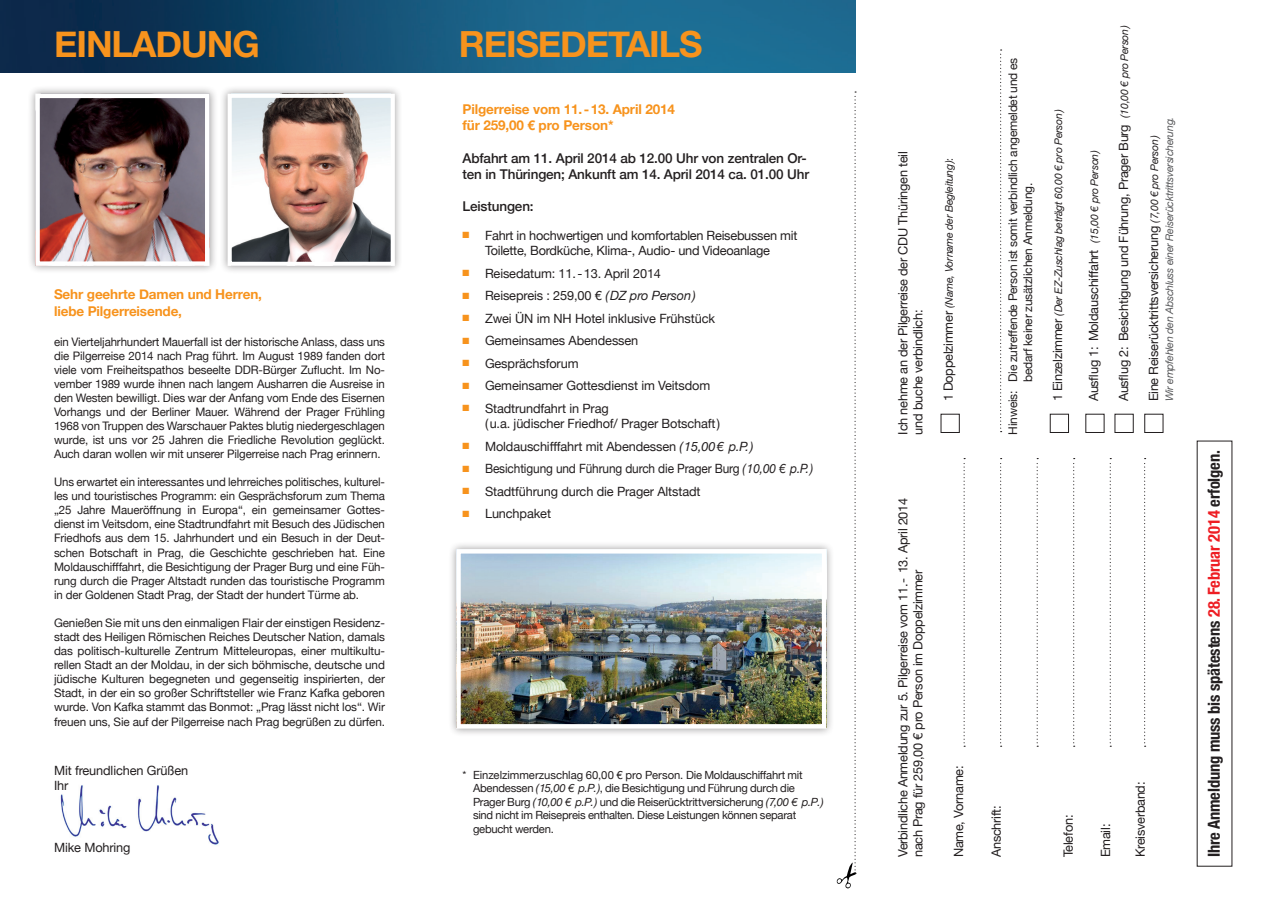
<style>
.page{position:relative;width:1272px;height:902px;background:#fff}
.page>*{position:absolute;margin:0;border:0;box-sizing:border-box;transform-origin:0 0}
.t1{font:700 36px "Helvetica Neue";letter-spacing:-.03em;color:#f7931d}
.t2{font:700 condensed 16.5px "Helvetica Neue";letter-spacing:-.01em;color:#231f20}
.t3{font:500 13.5px/16.2px "Helvetica Neue";letter-spacing:-.01em;color:#231f20}
.t4{font:700 13.5px/16.2px "Helvetica Neue";letter-spacing:-.01em;color:#f7931d}
.t5{font:12.75px/15.3px "Helvetica Neue";letter-spacing:-.02em;color:#231f20}
.t6{font:12.75px "Helvetica Neue";letter-spacing:-.02em;color:#231f20;scale:.93 1}
.t7{font:12px/15px "Helvetica Neue";letter-spacing:-.02em;color:#231f20}
.t8{font:11.7px/14.1px "Helvetica Neue";letter-spacing:-.01em;color:#231f20;text-align:justify}
.t9{font:11.25px/13.5px "Helvetica Neue";letter-spacing:-.02em;color:#231f20}
.t10{font:italic 10.5px "Helvetica Neue";letter-spacing:-.025em;color:#231f20}
.t11{font:italic 10.5px "Helvetica Neue";letter-spacing:-.025em;color:#57585a}
.s1{color:#f7931d}
.s2{font-style:italic}
.s3{font-style:normal;font-size:12.75px}
.s4{font-style:normal}
.s5{font-style:italic;font-size:10.5px}
.s6{color:#ee1d23}
</style>
<div class="page">
<img style="left:60px;top:785px;width:159px;height:60px">
<img style="left:0;top:0;width:855px;height:72px">
<div style="left:27px;top:85px;width:191px;height:189px;background:#231f20;opacity:.45"></div>
<img style="left:40px;top:99px;width:164px;height:162px">
<div style="left:35px;top:94px;width:174px;height:172px;border:4px solid #fff"></div>
<div style="left:448px;top:540px;width:386px;height:196px;background:#231f20;opacity:.45"></div>
<img style="left:461px;top:554px;width:360px;height:169px">
<div style="left:456px;top:549px;width:370px;height:179px;border:4px solid #fff"></div>
<svg style="left:1000px;top:49px;width:1px;height:383px"></svg>
<svg style="left:963px;top:458px;width:2px;height:288px"></svg>
<svg style="left:1000px;top:458px;width:1px;height:288px"></svg>
<svg style="left:1036px;top:458px;width:2px;height:288px"></svg>
<svg style="left:1073px;top:458px;width:1px;height:288px"></svg>
<svg style="left:1109px;top:458px;width:2px;height:288px"></svg>
<svg style="left:1144px;top:458px;width:1px;height:288px"></svg>
<div style="left:1049px;top:414px;width:19px;height:19px;border:1px solid #231f20"></div>
<div style="left:1144px;top:414px;width:19px;height:19px;border:1px solid #231f20"></div>
<svg style="left:1196px;top:440px;width:36px;height:426px"></svg>
<svg style="left:836px;top:91px;width:20px;height:797px"></svg>
<div style="left:219px;top:85px;width:184px;height:189px;background:#231f20;opacity:.45"></div>
<img style="left:232px;top:99px;width:158px;height:162px">
<div style="left:227px;top:94px;width:168px;height:172px;border:4px solid #fff"></div>
<h1 class="t1" style="left:54px;top:16px;width:207px">EINLADUNG</h1>
<h1 class="t1" style="left:459px;top:16px;width:245px">REISEDETAILS</h1>
<p class="t4" style="left:54px;top:287px;width:209px">Sehr geehrte Damen und Herren, liebe Pilgerreisende,</p>
<p class="t8" style="left:54px;top:335px;width:332px">ein Vierteljahrhundert Mauerfall ist der historische Anlass, dass uns die Pilgerreise 2014 nach Prag führt. Im August 1989 fanden dort viele vom Freiheitspathos beseelte DDR-Bürger Zuflucht. Im No&shy;vember 1989 wurde ihnen nach langem Ausharren die Ausreise in den Westen bewilligt. Dies war der Anfang vom Ende des Eisernen Vorhangs und der Berliner Mauer. Während der Prager Frühling 1968 von Truppen des Warschauer Paktes blutig niedergeschlagen wurde, ist uns vor 25 Jahren die Friedliche Revolution geglückt.<br>Auch daran wollen wir mit unserer Pilgerreise nach Prag erinnern.</p>
<p class="t8" style="left:54px;top:475px;width:332px">Uns erwartet ein interessantes und lehrreiches politisches, kulturel&shy;les und touristisches Programm: ein Gesprächsforum zum Thema „25 Jahre Maueröffnung in Europa“, ein gemeinsamer Gottes&shy;dienst im Veitsdom, eine Stadtrundfahrt mit Besuch des Jüdischen Friedhofs aus dem 15. Jahrhundert und ein Besuch in der Deut&shy;schen Botschaft in Prag, die Geschichte geschrieben hat. Eine Moldauschifffahrt, die Besichtigung der Prager Burg und eine Füh&shy;rung durch die Prager Altstadt runden das touristische Programm in der Goldenen Stadt Prag, der Stadt der hundert Türme ab.</p>
<p class="t8" style="left:54px;top:616px;width:332px">Genießen Sie mit uns den einmaligen Flair der einstigen Residenz&shy;stadt des Heiligen Römischen Reiches Deutscher Nation, damals das politisch-kulturelle Zentrum Mitteleuropas, einer multikultu&shy;rellen Stadt an der Moldau, in der sich böhmische, deutsche und jüdische Kulturen begegneten und gegenseitig inspirierten, der Stadt, in der ein so großer Schriftsteller wie Franz Kafka geboren wurde. Von Kafka stammt das Bonmot: „Prag lässt nicht los“. Wir</p>
<p class="t8" style="left:54px;top:715px;width:332px">freuen uns, Sie auf der Pilgerreise nach Prag begrüßen zu dürfen.</p>
<p class="t5" style="left:54px;top:763px;width:136px">Mit freundlichen Grüßen<br>Ihr</p>
<p class="t5" style="left:54px;top:840px;width:78px">Mike Mohring</p>
<p class="t4" style="left:462px;top:101px;width:214px">Pilgerreise vom 11.-13. April 2014 für 259,00 € pro Person*</p>
<p class="t3" style="left:462px;top:149px;width:348px">Abfahrt am 11. April 2014 ab 12.00 Uhr von zentralen Or&shy;ten in Thüringen; Ankunft am 14. April 2014 ca. 01.00 Uhr</p>
<p class="t3" style="left:462px;top:198px;width:73px">Leistungen:</p>
<p class="t5" style="left:462px;top:228px;width:336px;text-align:center"><span class="s1">■</span> Fahrt in hochwertigen und komfortablen Reisebussen mit<br>Toilette, Bordküche, Klima-, Audio- und Videoanlage</p>
<p class="t5" style="left:462px;top:266px;width:200px"><span class="s1">■</span> Reisedatum: 11.-13. April 2014</p>
<p class="t5" style="left:462px;top:288px;width:235px"><span class="s1">■</span> Reisepreis : 259,00 € <span class="s2">(DZ pro Person)</span></p>
<p class="t5" style="left:462px;top:311px;width:254px"><span class="s1">■</span> Zwei ÜN im NH Hotel inklusive Frühstück</p>
<p class="t5" style="left:462px;top:333px;width:177px"><span class="s1">■</span> Gemeinsames Abendessen</p>
<p class="t5" style="left:462px;top:356px;width:118px"><span class="s1">■</span> Gesprächsforum</p>
<p class="t5" style="left:462px;top:378px;width:249px"><span class="s1">■</span> Gemeinsamer Gottesdienst im Veitsdom</p>
<p class="t5" style="left:485px;top:401px;width:237px;text-indent:-22px"><span class="s1">■</span> Stadtrundfahrt in Prag<br>(u.a. jüdischer Friedhof/ Prager Botschaft)</p>
<p class="t5" style="left:462px;top:439px;width:292px"><span class="s1">■</span> Moldauschifffahrt mit Abendessen <span class="s2">(15,00€ p.P.)</span></p>
<p class="t6" style="left:462px;top:459px;width:379px"><span class="s1">■</span> Besichtigung und Führung durch die Prager Burg <span class="s2">(10,00 € p.P.)</span></p>
<p class="t5" style="left:462px;top:484px;width:239px"><span class="s1">■</span> Stadtführung durch die Prager Altstadt</p>
<p class="t5" style="left:462px;top:506px;width:90px"><span class="s1">■</span> Lunchpaket</p>
<p class="t9" style="left:473px;top:768px;width:352px;text-indent:-10px">* Einzelzimmerzuschlag 60,00 € pro Person. Die Moldauschiffahrt mit Abendessen <span class="s2">(15,00 € p.P.)</span>, die Besichtigung und Führung durch die Prager Burg <span class="s2">(10,00 € p.P.)</span> und die Reiserücktrittversicherung <span class="s2">(7,00 € p.P.) </span>sind nicht im Reisepreis enthalten. Diese Leistungen können separat gebucht werden.</p>
<p class="t5" style="left:896px;top:434px;width:284px;rotate:-90deg">Ich nehme an der Pilgerreise der CDU Thüringen teil und buche verbindlich:</p>
<p class="t10" style="left:941px;top:401px;width:245px;rotate:-90deg"><span class="s3">1 Doppelzimmer</span> (Name, Vorname der Begleitung)<span class="s4">:</span></p>
<p class="t5" style="left:896px;top:857px;width:361px;rotate:-90deg">Verbindliche Anmeldung zur 5. Pilgerreise vom 11.- 13. April 2014 nach Prag für 259,00 € pro Person im Doppelzimmer</p>
<p class="t5" style="left:951px;top:857px;width:93px;rotate:-90deg">Name, Vorname:</p>
<p class="t7" style="left:1006px;top:382px;width:326px;text-indent:-52px;rotate:-90deg">Hinweis: Die zutreffende Person ist somit verbindlich angemeldet und es bedarf keiner zusätzlichen Anmeldung.</p>
<p class="t10" style="left:1050px;top:401px;width:294px;rotate:-90deg"><span class="s3">1 Einzelzimmer</span> (Der EZ-Zuschlag beträgt 60,00 € pro Person)</p>
<p class="t5" style="left:1086px;top:401px;width:254px;rotate:-90deg">Ausflug 1: Moldauschiffahrt <span class="s5">(15,00 € pro Person)</span></p>
<p class="t5" style="left:1116px;top:401px;width:379px;rotate:-90deg">Ausflug 2: Besichtigung und Führung, Prager Burg <span class="s5">(10,00 € pro Person)</span></p>
<p class="t11" style="left:1161px;top:401px;width:286px;rotate:-90deg">Wir empfehlen den Abschluss einer Reiserücktrittsversicherung.</p>
<p class="t5" style="left:1146px;top:401px;width:268px;rotate:-90deg">Eine Reiserücktrittsversicherung <span class="s5">(7,00 € pro Person)</span></p>
<p class="t5" style="left:989px;top:857px;width:53px;rotate:-90deg">Anschrift:</p>
<p class="t5" style="left:1061px;top:857px;width:44px;rotate:-90deg">Telefon:</p>
<p class="t5" style="left:1098px;top:857px;width:35px;rotate:-90deg">Email:</p>
<p class="t5" style="left:1133px;top:857px;width:77px;rotate:-90deg">Kreisverband:</p>
<h2 class="t2" style="left:1200px;top:857px;width:408px;rotate:-90deg">Ihre Anmeldung muss bis spätestens <span class="s6">28. Februar 2014</span> erfolgen.</h2>
</div>
